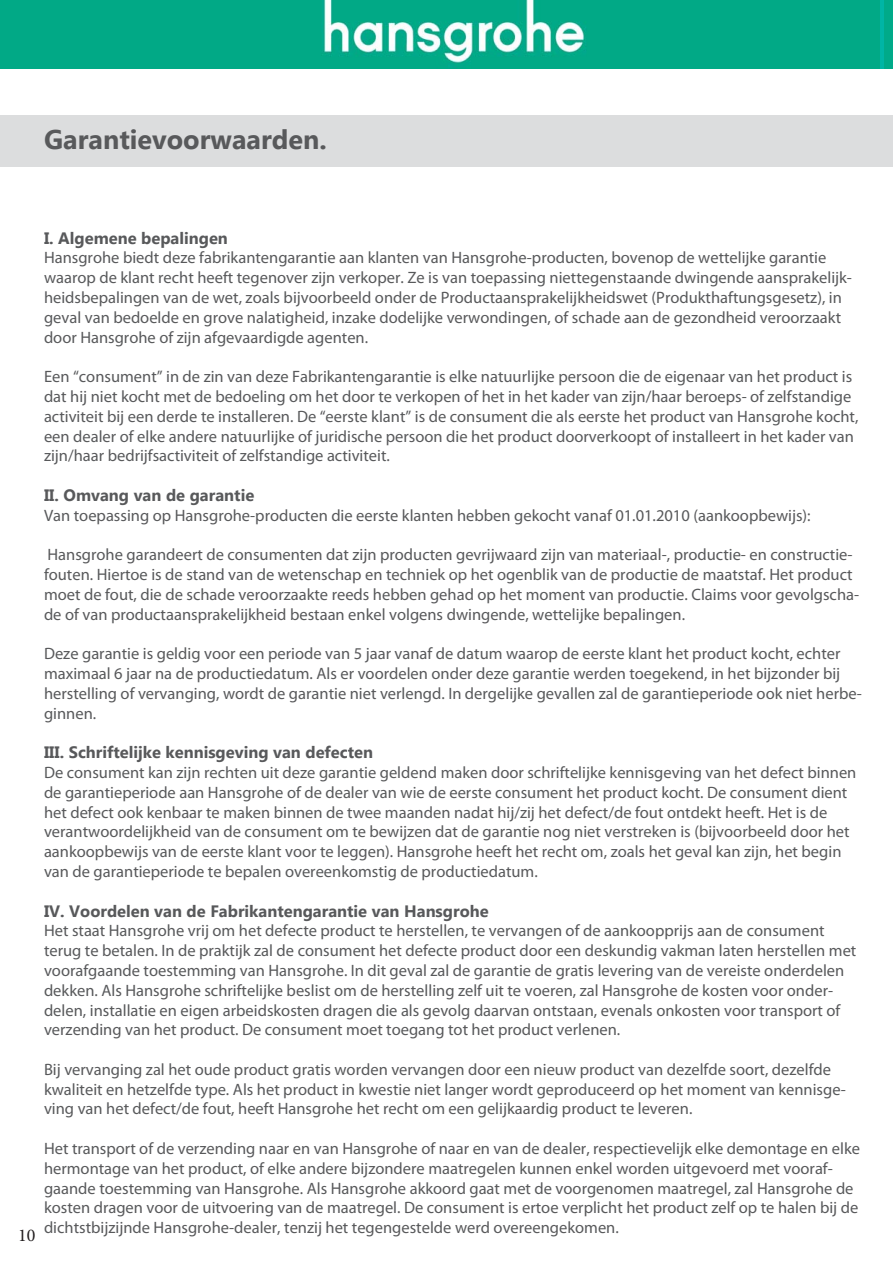
<style>
.page{position:relative;width:893px;height:1263px;background:#fff}
.page>*{position:absolute;margin:0;border:0;box-sizing:border-box;transform-origin:0 0}
.t1{font:700 27px "Segoe UI";color:#58595b}
.t2{font:18px "Minion Pro";color:#231f20}
.t3{font:16.5px/19.8px "Myriad Pro";color:#58595b}
.t4{font:700 16.5px "Segoe UI";color:#58595b}
</style>
<div class="page">
<div style="left:0;top:115px;width:892px;height:51px;background:#dcddde"></div>
<img style="left:0;top:0;width:880px;height:68px">
<svg style="left:880px;top:0;width:12px;height:68px"></svg>
<h1 class="t1" style="left:44px;top:120px;width:284px">Garantievoorwaarden.</h1>
<p class="t2" style="left:18px;top:1224px;width:19px">10</p>
<p class="t4" style="left:44px;top:226px;width:185px">I. Algemene bepalingen</p>
<p class="t3" style="left:44px;top:249px;width:809px">Hansgrohe biedt deze fabrikantengarantie aan klanten van Hansgrohe-producten, bovenop de wettelijke garantie waarop de klant recht heeft tegenover zijn verkoper. Ze is van toepassing niettegenstaande dwingende aansprakelijk&shy;heidsbepalingen van de wet, zoals bijvoorbeeld onder de Productaansprakelijkheidswet (Produkthaftungsgesetz), in geval van bedoelde en grove nalatigheid, inzake dodelijke verwondingen, of schade aan de gezondheid veroorzaakt door Hansgrohe of zijn afgevaardigde agenten.</p>
<p class="t3" style="left:44px;top:368px;width:816px">Een “consument” in de zin van deze Fabrikantengarantie is elke natuurlijke persoon die de eigenaar van het product is dat hij niet kocht met de bedoeling om het door te verkopen of het in het kader van zijn/haar beroeps- of zelfstandige activiteit bij een derde te installeren. De “eerste klant” is de consument die als eerste het product van Hansgrohe kocht, een dealer of elke andere natuurlijke of juridische persoon die het product doorverkoopt of installeert in het kader van zijn/haar bedrijfsactiviteit of zelfstandige activiteit.</p>
<p class="t4" style="left:44px;top:483px;width:212px">II. Omvang van de garantie</p>
<p class="t3" style="left:44px;top:506px;width:768px">Van toepassing op Hansgrohe-producten die eerste klanten hebben gekocht vanaf 01.01.2010 (aankoopbewijs):</p>
<p class="t3" style="left:44px;top:546px;width:816px">Hansgrohe garandeert de consumenten dat zijn producten gevrijwaard zijn van materiaal-, productie- en constructie&shy;fouten. Hiertoe is de stand van de wetenschap en techniek op het ogenblik van de productie de maatstaf. Het product moet de fout, die de schade veroorzaakte reeds hebben gehad op het moment van productie. Claims voor gevolgscha&shy;de of van productaansprakelijkheid bestaan enkel volgens dwingende, wettelijke bepalingen.</p>
<p class="t3" style="left:44px;top:645px;width:819px">Deze garantie is geldig voor een periode van 5 jaar vanaf de datum waarop de eerste klant het product kocht, echter maximaal 6 jaar na de productiedatum. Als er voordelen onder deze garantie werden toegekend, in het bijzonder bij herstelling of vervanging, wordt de garantie niet verlengd. In dergelijke gevallen zal de garantieperiode ook niet herbe&shy;ginnen.</p>
<p class="t4" style="left:44px;top:740px;width:330px">III. Schriftelijke kennisgeving van defecten</p>
<p class="t3" style="left:44px;top:764px;width:813px">De consument kan zijn rechten uit deze garantie geldend maken door schriftelijke kennisgeving van het defect binnen de garantieperiode aan Hansgrohe of de dealer van wie de eerste consument het product kocht. De consument dient het defect ook kenbaar te maken binnen de twee maanden nadat hij/zij het defect/de fout ontdekt heeft. Het is de verantwoordelijkheid van de consument om te bewijzen dat de garantie nog niet verstreken is (bijvoorbeeld door het aankoopbewijs van de eerste klant voor te leggen). Hansgrohe heeft het recht om, zoals het geval kan zijn, het begin van de garantieperiode te bepalen overeenkomstig de productiedatum.</p>
<p class="t4" style="left:44px;top:899px;width:446px">IV. Voordelen van de Fabrikantengarantie van Hansgrohe</p>
<p class="t3" style="left:44px;top:922px;width:813px">Het staat Hansgrohe vrij om het defecte product te herstellen, te vervangen of de aankoopprijs aan de consument terug te betalen. In de praktijk zal de consument het defecte product door een deskundig vakman laten herstellen met voorafgaande toestemming van Hansgrohe. In dit geval zal de garantie de gratis levering van de vereiste onderdelen dekken. Als Hansgrohe schriftelijke beslist om de herstelling zelf uit te voeren, zal Hansgrohe de kosten voor onder&shy;delen, installatie en eigen arbeidskosten dragen die als gevolg daarvan ontstaan, evenals onkosten voor transport of verzending van het product. De consument moet toegang tot het product verlenen.</p>
<p class="t3" style="left:44px;top:1060px;width:803px">Bij vervanging zal het oude product gratis worden vervangen door een nieuw product van dezelfde soort, dezelfde kwaliteit en hetzelfde type. Als het product in kwestie niet langer wordt geproduceerd op het moment van kennisge&shy;ving van het defect/de fout, heeft Hansgrohe het recht om een gelijkaardig product te leveren.</p>
<p class="t3" style="left:44px;top:1140px;width:817px">Het transport of de verzending naar en van Hansgrohe of naar en van de dealer, respectievelijk elke demontage en elke hermontage van het product, of elke andere bijzondere maatregelen kunnen enkel worden uitgevoerd met vooraf&shy;gaande toestemming van Hansgrohe. Als Hansgrohe akkoord gaat met de voorgenomen maatregel, zal Hansgrohe de kosten dragen voor de uitvoering van de maatregel. De consument is ertoe verplicht het product zelf op te halen bij de dichtstbijzijnde Hansgrohe-dealer, tenzij het tegengestelde werd overeengekomen.</p>
</div>
